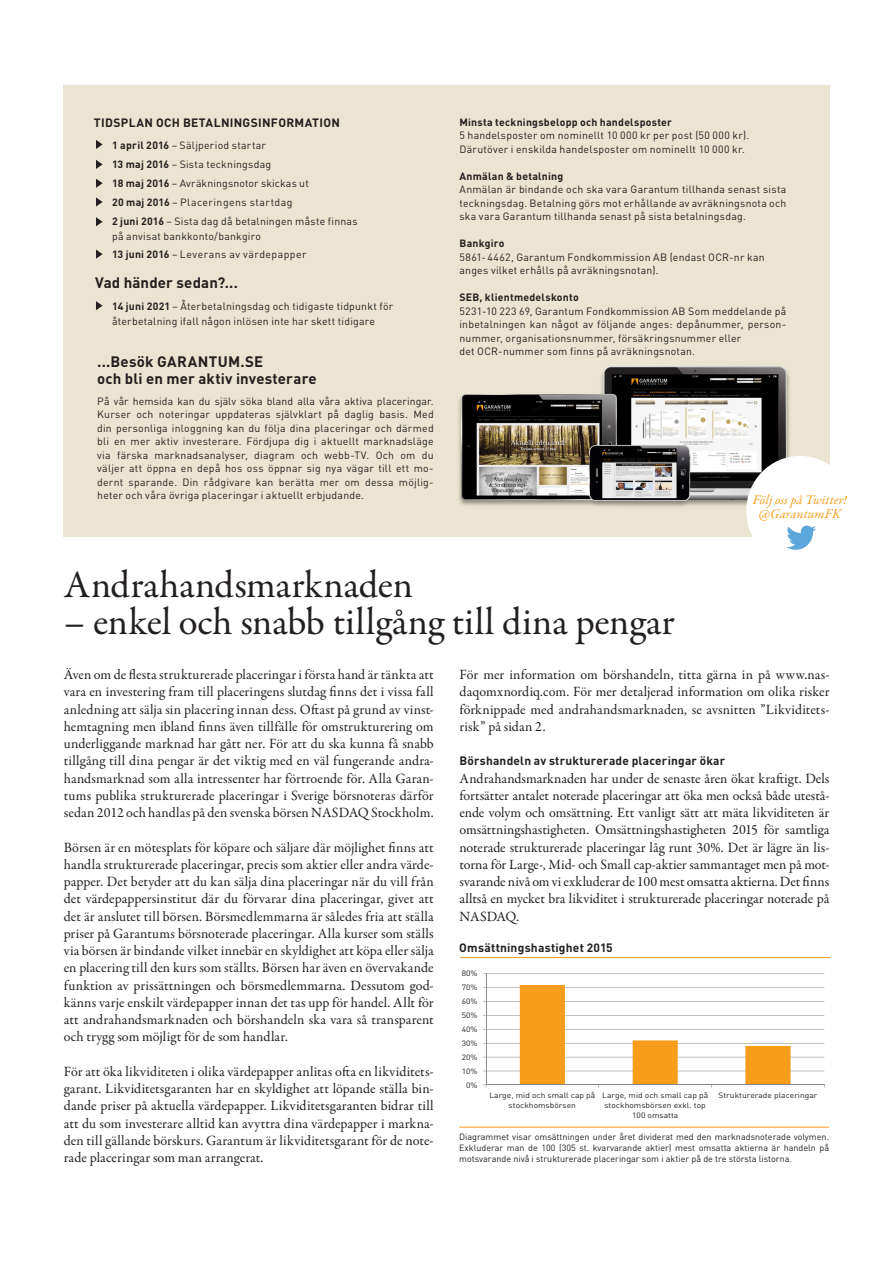
<style>
.page{position:relative;width:893px;height:1263px;background:#fff}
.page>*{position:absolute;margin:0;border:0;box-sizing:border-box;transform-origin:0 0}
.t1{font:39px "Garamond Premr Pro";letter-spacing:-.005em;color:#231f20}
.t2{font:700 15px/16.5px "DINOT";letter-spacing:.01em;color:#231f20}
.t3{font:14.25px/17.2px "Garamond Premr Pro";letter-spacing:.005em;color:#231f20;text-align:justify}
.t4{font:italic 13.5px "Garamond Premr Pro";letter-spacing:.005em;color:#f89c1c}
.Brödtext{font:700 12px "DINOT";letter-spacing:.02em;color:#231f20}
.t5{font:10.5px/13.5px "DINOT";letter-spacing:.02em;color:#231f20}
.t6{font:700 10.5px "DINOT";letter-spacing:.025em;color:#231f20}
.t7{font:10.5px "DINOT";letter-spacing:.045em;color:#231f20}
.t8{font:9px/10.8px "DINOT";color:#231f20;text-align:justify}
.t9{font:7.65px/9.9px "DINOT";color:#231f20;text-align:center;scale:1.1 1}
.s1{font-weight:700}
</style>
<div class="page">
<div style="left:63px;top:85px;width:767px;height:452px;background:#ece4d2"></div>
<svg style="left:96px;top:140px;width:7px;height:9px"></svg>
<svg style="left:96px;top:160px;width:7px;height:9px"></svg>
<svg style="left:96px;top:179px;width:7px;height:9px"></svg>
<svg style="left:96px;top:197px;width:7px;height:10px"></svg>
<svg style="left:96px;top:217px;width:7px;height:9px"></svg>
<svg style="left:96px;top:250px;width:7px;height:9px"></svg>
<svg style="left:96px;top:301px;width:7px;height:9px"></svg>
<div style="left:457px;top:366px;width:360px;height:143px;background:#231f20;opacity:.5"></div>
<img style="left:462px;top:367px;width:351px;height:133px">
<div style="left:746px;top:456px;width:107px;height:110px;background:#fff;border-radius:50%"></div>
<svg style="left:786px;top:526px;width:30px;height:24px"></svg>
<hr style="left:460px;top:957px;width:370px;height:1px;background:#f89c1c">
<hr style="left:459px;top:1127px;width:370px;height:1px;background:#f89c1c">
<hr style="left:486px;top:1071px;width:338px;height:1px;background:#87898c">
<hr style="left:486px;top:1057px;width:338px;height:1px;background:#87898c">
<hr style="left:486px;top:1043px;width:338px;height:1px;background:#87898c">
<hr style="left:486px;top:1029px;width:338px;height:1px;background:#87898c">
<hr style="left:486px;top:1015px;width:338px;height:1px;background:#87898c">
<hr style="left:486px;top:1001px;width:338px;height:1px;background:#87898c">
<hr style="left:486px;top:987px;width:338px;height:1px;background:#87898c">
<hr style="left:486px;top:973px;width:338px;height:1px;background:#87898c">
<hr style="left:486px;top:974px;width:1px;height:111px;background:#87898c">
<hr style="left:486px;top:1084px;width:338px;height:1px;background:#87898c">
<svg style="left:520px;top:985px;width:271px;height:102px"></svg>
<p class="Brödtext" style="left:94px;top:115px;width:248px">TIDSPLAN OCH BETALNINGSINFORMATION</p>
<p class="t5" style="left:112px;top:138px;width:155px"><span class="s1">1 april 2016</span> – Säljperiod startar</p>
<p class="t5" style="left:112px;top:157px;width:161px"><span class="s1">13 maj 2016</span> – Sista teckningsdag</p>
<p class="t5" style="left:112px;top:176px;width:198px"><span class="s1">18 maj 2016</span> – Avräkningsnotor skickas ut</p>
<p class="t7" style="left:112px;top:196px;width:182px"><span class="s1">20 maj 2016</span> – Placeringens startdag</p>
<p class="t5" style="left:112px;top:214px;width:247px;line-height:15px"><span class="s1">2 juni 2016</span> – Sista dag då betalningen måste finnas på anvisat bankkonto/bankgiro</p>
<p class="t7" style="left:112px;top:248px;width:196px"><span class="s1">13 juni 2016</span> – Leverans av värdepapper</p>
<p class="t5" style="left:112px;top:299px;width:283px;line-height:15px"><span class="s1">14 juni 2021</span> – Återbetalningsdag och tidigaste tidpunkt för återbetalning ifall någon inlösen inte har skett tidigare</p>
<p class="t2" style="left:95px;top:274px;width:144px">Vad händer sedan?...</p>
<p class="t2" style="left:97px;top:353px;width:221px">...Besök GARANTUM.SE<br>och bli en mer aktiv investerare</p>
<p class="t5" style="left:97px;top:394px;width:338px;text-align:justify">På vår hemsida kan du själv söka bland alla våra aktiva placeringar.<br>Kurser och noteringar uppdateras självklart på daglig basis. Med din personliga inloggning kan du följa dina placeringar och därmed bli en mer aktiv investerare. Fördjupa dig i aktuellt marknadsläge via färska marknadsanalyser, diagram och webb-TV. Och om du väljer att öppna en depå hos oss öppnar sig nya vägar till ett mo&shy;dernt sparande. Din rådgivare kan berätta mer om dessa möjlig&shy;heter och våra övriga placeringar i aktuellt erbjudande.</p>
<p class="t6" style="left:459px;top:115px;width:214px">Minsta teckningsbelopp och handelsposter</p>
<p class="t5" style="left:459px;top:128px;width:291px">5 handelsposter om nominellt 10 000 kr per post (50 000 kr).</p>
<p class="t5" style="left:459px;top:142px;width:287px">Därutöver i enskilda handelsposter om nominellt 10 000 kr.</p>
<p class="t6" style="left:459px;top:169px;width:105px">Anmälan &amp; betalning</p>
<p class="t5" style="left:459px;top:182px;width:328px;text-align:justify">Anmälan är bindande och ska vara Garantum tillhanda senast sista teckningsdag. Betalning görs mot erhållande av avräkningsnota och ska vara Garantum tillhanda senast på sista betalningsdag.</p>
<p class="t6" style="left:459px;top:237px;width:47px">Bankgiro</p>
<p class="t5" style="left:459px;top:250px;width:307px">5861-4462, Garantum Fondkommission AB (endast OCR-nr kan anges vilket erhålls på avräkningsnotan).</p>
<p class="t6" style="left:459px;top:291px;width:121px">SEB, klientmedelskonto</p>
<p class="t5" style="left:459px;top:304px;width:328px;text-align:justify">5231-10 223 69, Garantum Fondkommission AB Som meddelande på inbetalningen kan något av följande anges: depånummer, person&shy;nummer, organisationsnummer, försäkringsnummer eller</p>
<p class="t5" style="left:459px;top:344px;width:237px">det OCR-nummer som finns på avräkningsnotan.</p>
<p class="t4" style="left:753px;top:491px;width:96px">Följ oss på Twitter!</p>
<p class="t4" style="left:758px;top:505px;width:84px">@GarantumFK</p>
<p class="t1" style="left:64px;top:561px;width:351px">Andrahandsmarknaden</p>
<p class="t1" style="left:64px;top:598px;width:612px">– enkel och snabb tillgång till dina pengar</p>
<p class="t3" style="left:64px;top:666px;width:371px">Även om de flesta strukturerade placeringar i första hand är tänkta att vara en investering fram till placeringens slutdag finns det i vissa fall anledning att sälja sin placering innan dess. Oftast på grund av vinst&shy;hemtagning men ibland finns även tillfälle för omstrukturering om underliggande marknad har gått ner. För att du ska kunna få snabb tillgång till dina pengar är det viktig med en väl fungerande andra&shy;handsmarknad som alla intressenter har förtroende för. Alla Garan&shy;tums publika strukturerade placeringar i Sverige börsnoteras därför sedan 2012 och handlas på den svenska börsen NASDAQ Stockholm.</p>
<p class="t3" style="left:64px;top:839px;width:371px">Börsen är en mötesplats för köpare och säljare där möjlighet finns att handla strukturerade placeringar, precis som aktier eller andra värde&shy;papper. Det betyder att du kan sälja dina placeringar när du vill från det värdepappersinstitut där du förvarar dina placeringar, givet att det är anslutet till börsen. Börsmedlemmarna är således fria att ställa priser på Garantums börsnoterade placeringar. Alla kurser som ställs via börsen är bindande vilket innebär en skyldighet att köpa eller sälja en placering till den kurs som ställts. Börsen har även en övervakande funktion av prissättningen och börsmedlemmarna. Dessutom god&shy;känns varje enskilt värdepapper innan det tas upp för handel. Allt för att andrahandsmarknaden och börshandeln ska vara så transparent och trygg som möjligt för de som handlar.</p>
<p class="t3" style="left:64px;top:1063px;width:371px">För att öka likviditeten i olika värdepapper anlitas ofta en likviditets&shy;garant. Likviditetsgaranten har en skyldighet att löpande ställa bin&shy;dande priser på aktuella värdepapper. Likviditetsgaranten bidrar till att du som investerare alltid kan avyttra dina värdepapper i markna&shy;den till gällande börskurs. Garantum är likviditetsgarant för de note&shy;rade placeringar som man arrangerat.</p>
<p class="t3" style="left:459px;top:666px;width:371px">För mer information om börshandeln, titta gärna in på www.nas&shy;daqomxnordiq.com. För mer detaljerad information om olika risker förknippade med andrahandsmarknaden, se avsnitten ”Likviditets&shy;risk” på sidan 2.</p>
<p class="Brödtext" style="left:459px;top:753px;width:267px">Börshandeln av strukturerade placeringar ökar</p>
<p class="t3" style="left:459px;top:770px;width:371px">Andrahandsmarknaden har under de senaste åren ökat kraftigt. Dels fortsätter antalet noterade placeringar att öka men också både utestå&shy;ende volym och omsättning. Ett vanligt sätt att mäta likviditeten är omsättningshastigheten. Omsättningshastigheten 2015 för samtliga noterade strukturerade placeringar låg runt 30%. Det är lägre än lis&shy;torna för Large-, Mid- och Small cap-aktier sammantaget men på mot&shy;svarande nivå om vi exkluderar de 100 mest omsatta aktierna. Det finns alltså en mycket bra likviditet i strukturerade placeringar noterade på NASDAQ.</p>
<p class="Brödtext" style="left:459px;top:940px;width:155px">Omsättningshastighet 2015</p>
<p class="t9" style="left:462px;top:968px;width:16px">80%</p>
<p class="t9" style="left:462px;top:982px;width:16px">70%</p>
<p class="t9" style="left:462px;top:996px;width:16px">60%</p>
<p class="t9" style="left:462px;top:1010px;width:16px">50%</p>
<p class="t9" style="left:462px;top:1024px;width:16px">40%</p>
<p class="t9" style="left:462px;top:1038px;width:16px">30%</p>
<p class="t9" style="left:462px;top:1052px;width:16px">20%</p>
<p class="t9" style="left:462px;top:1066px;width:16px">10%</p>
<p class="t9" style="left:466px;top:1080px;width:12px">0%</p>
<p class="t9" style="left:489px;top:1090px;width:98px">Large, mid och small cap på stockhomsbörsen</p>
<p class="t9" style="left:602px;top:1090px;width:98px">Large, mid och small cap på stockhomsbörsen exkl. top<br>100 omsatta</p>
<p class="t9" style="left:718px;top:1090px;width:92px">Strukturerade placeringar</p>
<p class="t8" style="left:459px;top:1131px;width:371px">Diagrammet visar omsättningen under året dividerat med den marknadsnoterade volymen.<br>Exkluderar man de 100 (305 st. kvarvarande aktier) mest omsatta aktierna är handeln på motsvarande nivå i strukturerade placeringar som i aktier på de tre största listorna.</p>
</div>
